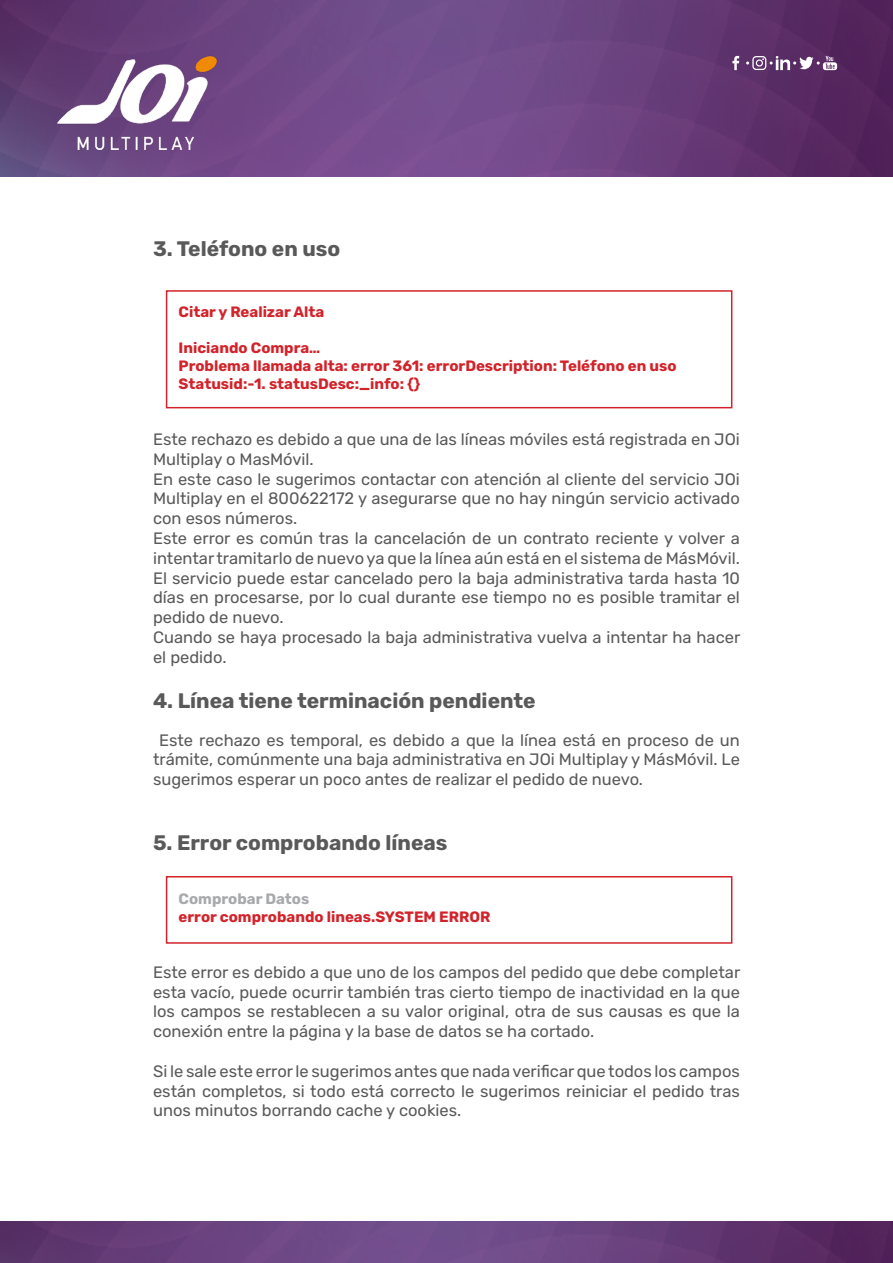
<style>
.page{position:relative;width:893px;height:1263px;background:#fff}
.page>*{position:absolute;margin:0;border:0;box-sizing:border-box;transform-origin:0 0}
.t1{font:700 21px "Rubik";color:#595959}
.t2{font:16.5px/19.8px "Rubik";color:#595959;text-align:justify}
.t3{font:700 15px/18px "Rubik";color:#d2232a}
.t4{font:700 15px "Rubik";color:#a7a9ac}
</style>
<div class="page">
<img style="left:0;top:0;width:893px;height:176px">
<img style="left:0;top:1221px;width:893px;height:42px">
<svg style="left:732px;top:56px;width:7px;height:14px"></svg>
<svg style="left:746px;top:56px;width:91px;height:14px"></svg>
<img style="left:57px;top:56px;width:160px;height:93px">
<div style="left:166px;top:290px;width:566px;height:118px;border:2px solid #d2232a"></div>
<div style="left:166px;top:876px;width:566px;height:68px;border:2px solid #d2232a"></div>
<p class="t1" style="left:153px;top:236px;width:189px">3. Teléfono en uso</p>
<p class="t3" style="left:179px;top:303px;width:147px">Citar y Realizar Alta</p>
<p class="t3" style="left:179px;top:339px;width:500px">Iniciando Compra…<br>Problema llamada alta: error 361: errorDescription: Teléfono en uso<br>Statusid:-1. statusDesc:_info: {}</p>
<p class="t2" style="left:153px;top:430px;width:589px;text-align:left">Este rechazo es debido a que una de las líneas móviles está registrada en JOi Multiplay o MasMóvil.<br>En este caso le sugerimos contactar con atención al cliente del servicio JOi Multiplay en el 800622172 y asegurarse que no hay ningún servicio activado con esos números.<br>Este error es común tras la cancelación de un contrato reciente y volver a intentar tramitarlo de nuevo ya que la línea aún está en el sistema de MásMóvil.<br>El servicio puede estar cancelado pero la baja administrativa tarda hasta 10 días en procesarse, por lo cual durante ese tiempo no es posible tramitar el pedido de nuevo.<br>Cuando se haya procesado la baja administrativa vuelva a intentar ha hacer el pedido.</p>
<p class="t1" style="left:153px;top:688px;width:384px">4. Línea tiene terminación pendiente</p>
<p class="t2" style="left:153px;top:730px;width:588px;text-indent:6px">Este rechazo es temporal, es debido a que la línea está en proceso de un trámite, comúnmente una baja administrativa en JOi Multiplay y MásMóvil. Le sugerimos esperar un poco antes de realizar el pedido de nuevo.</p>
<p class="t1" style="left:153px;top:830px;width:296px">5. Error comprobando líneas</p>
<p class="t4" style="left:179px;top:890px;width:132px">Comprobar Datos</p>
<p class="t3" style="left:179px;top:908px;width:313px">error comprobando lineas.SYSTEM ERROR</p>
<p class="t2" style="left:153px;top:963px;width:589px">Este error es debido a que uno de los campos del pedido que debe completar esta vacío, puede ocurrir también tras cierto tiempo de inactividad en la que los campos se restablecen a su valor original, otra de sus causas es que la conexión entre la página y la base de datos se ha cortado.</p>
<p class="t2" style="left:153px;top:1062px;width:588px">Si le sale este error le sugerimos antes que nada verificar que todos los campos están completos, si todo está correcto le sugerimos reiniciar el pedido tras unos minutos borrando cache y cookies.</p>
</div>
